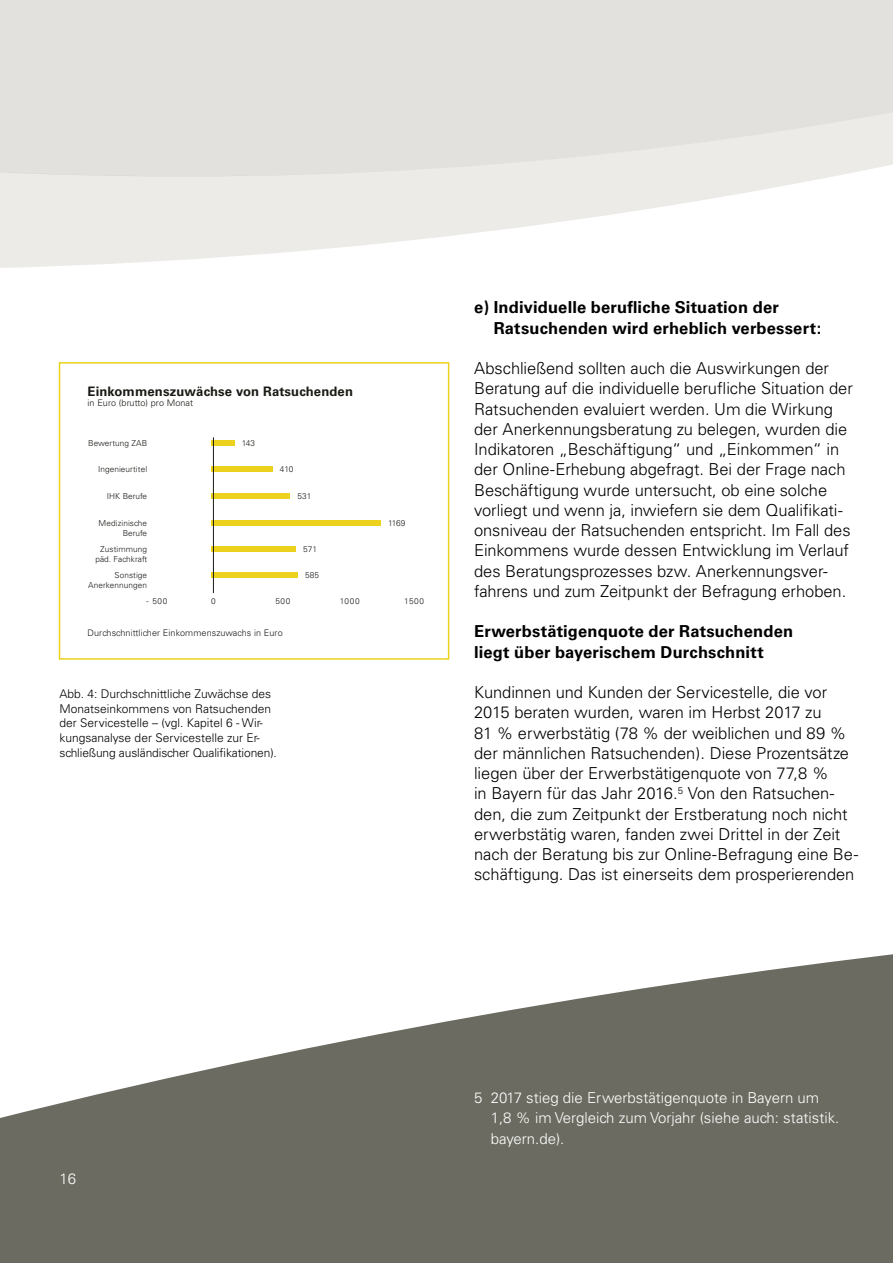
<style>
.page{position:relative;width:893px;height:1263px;background:#fff}
.page>*{position:absolute;margin:0;border:0;box-sizing:border-box;transform-origin:0 0}
.A4_Fließtext{font:300 16.5px/20.2px "Univers";letter-spacing:-.005em;color:#000}
.A4_Fließtext_Headlin{font:700 16.5px/20.2px "Univers";letter-spacing:.01em;color:#000}
.A4_Kapitelzeile{font:300 15px/20.2px "Univers";color:#fff}
.t1{font:300 15px "Univers LT Std";color:#fff}
.t2{font:700 13.05px "Univers";letter-spacing:.01em;color:#191915}
.A4_Bildunterschrift{font:300 12px/14.7px "Univers";color:#000}
.t3{font:300 9px "Univers";letter-spacing:.01em;color:#191915}
.t4{font:300 8.25px/9.9px "Univers";letter-spacing:.01em;color:#191915;text-align:right}
</style>
<div class="page">
<svg style="left:0;top:0;width:893px;height:268px;background:#e8e7e4"></svg>
<svg style="left:0;top:954px;width:893px;height:309px;fill:#6b6b61"></svg>
<div style="left:59px;top:362px;width:390px;height:298px;border:2px solid #ecd21c"></div>
<div style="left:211px;top:441px;width:23px;height:5px;background:#ecd21c"></div>
<div style="left:211px;top:493px;width:78px;height:6px;background:#ecd21c"></div>
<div style="left:211px;top:546px;width:84px;height:6px;background:#ecd21c"></div>
<div style="left:211px;top:572px;width:86px;height:6px;background:#ecd21c"></div>
<div style="left:211px;top:520px;width:169px;height:6px;background:#ecd21c"></div>
<div style="left:211px;top:467px;width:61px;height:5px;background:#ecd21c"></div>
<hr style="left:213px;top:437px;width:1px;height:156px;background:#191915">
<p class="t2" style="left:88px;top:383px;width:267px">Einkommenszuwächse von Ratsuchenden</p>
<p class="t3" style="left:88px;top:398px;width:107px">in Euro (brutto) pro Monat</p>
<p class="t4" style="left:88px;top:438px;width:60px">Bewertung ZAB</p>
<p class="t4" style="left:242px;top:438px;width:15px">143</p>
<p class="t4" style="left:98px;top:464px;width:51px">Ingenieurtitel</p>
<p class="t4" style="left:280px;top:464px;width:15px">410</p>
<p class="t4" style="left:107px;top:491px;width:42px">IHK Berufe</p>
<p class="t4" style="left:297px;top:491px;width:15px">531</p>
<p class="t4" style="left:99px;top:518px;width:50px">Medizinische<br>Berufe</p>
<p class="t4" style="left:388px;top:518px;width:19px">1169</p>
<p class="t4" style="left:95px;top:544px;width:53px;text-align:center">Zustimmung päd. Fachkraft</p>
<p class="t4" style="left:88px;top:570px;width:61px">Sonstige<br>Anerkennungen</p>
<p class="t4" style="left:303px;top:544px;width:15px">571</p>
<p class="t4" style="left:305px;top:570px;width:15px">585</p>
<p class="t4" style="left:147px;top:597px;width:22px">- 500</p>
<p class="t4" style="left:211px;top:597px;width:6px">0</p>
<p class="t4" style="left:275px;top:597px;width:17px">500</p>
<p class="t4" style="left:340px;top:597px;width:21px">1000</p>
<p class="t4" style="left:404px;top:597px;width:21px">1500</p>
<p class="t3" style="left:88px;top:627px;width:197px">Durchschnittlicher Einkommenszuwachs in Euro</p>
<p class="A4_Bildunterschrift" style="left:60px;top:686px;width:219px">Abb. 4: Durchschnittliche Zuwächse des Monatseinkommens von Ratsuchenden der Servicestelle – (vgl. Kapitel 6 - Wir&shy;kungsanalyse der Servicestelle zur Er&shy;schließung ausländischer Qualifikationen).</p>
<p class="A4_Fließtext_Headlin" style="left:494px;top:297px;width:329px;text-indent:-20px">e) Individuelle berufliche Situation der<br>Ratsuchenden wird erheblich verbessert:</p>
<p class="A4_Fließtext" style="left:474px;top:358px;width:380px">Abschließend sollten auch die Auswirkungen der Beratung auf die individuelle berufliche Situation der Ratsuchenden evaluiert werden. Um die Wirkung der Anerkennungsberatung zu belegen, wurden die Indikatoren „Beschäftigung“ und „Einkommen“ in der Online-Erhebung abgefragt. Bei der Frage nach Beschäftigung wurde untersucht, ob eine solche vorliegt und wenn ja, inwiefern sie dem Qualifikati&shy;onsniveau der Ratsuchenden entspricht. Im Fall des Einkommens wurde dessen Entwicklung im Verlauf des Beratungsprozesses bzw. Anerkennungsver&shy;fahrens und zum Zeitpunkt der Befragung erhoben.</p>
<p class="A4_Fließtext_Headlin" style="left:474px;top:621px;width:321px">Erwerbstätigenquote der Ratsuchenden liegt über bayerischem Durchschnitt</p>
<p class="A4_Fließtext" style="left:474px;top:682px;width:386px">Kundinnen und Kunden der Servicestelle, die vor 2015 beraten wurden, waren im Herbst 2017 zu<br>81 % erwerbstätig (78 % der weiblichen und 89 % der männlichen Ratsuchenden). Diese Prozentsätze liegen über der Erwerbstätigenquote von 77,8 %<br>in Bayern für das Jahr 2016.<sup>5</sup> Von den Ratsuchen&shy;den, die zum Zeitpunkt der Erstberatung noch nicht erwerbstätig waren, fanden zwei Drittel in der Zeit nach der Beratung bis zur Online-Befragung eine Be&shy;schäftigung. Das ist einerseits dem prosperierenden</p>
<p class="t1" style="left:60px;top:1170px;width:18px">16</p>
<p class="A4_Kapitelzeile" style="left:491px;top:1088px;width:350px;text-indent:-17px">5 2017 stieg die Erwerbstätigenquote in Bayern um<br>1,8 % im Vergleich zum Vorjahr (siehe auch: statistik. bayern.de).</p>
</div>
